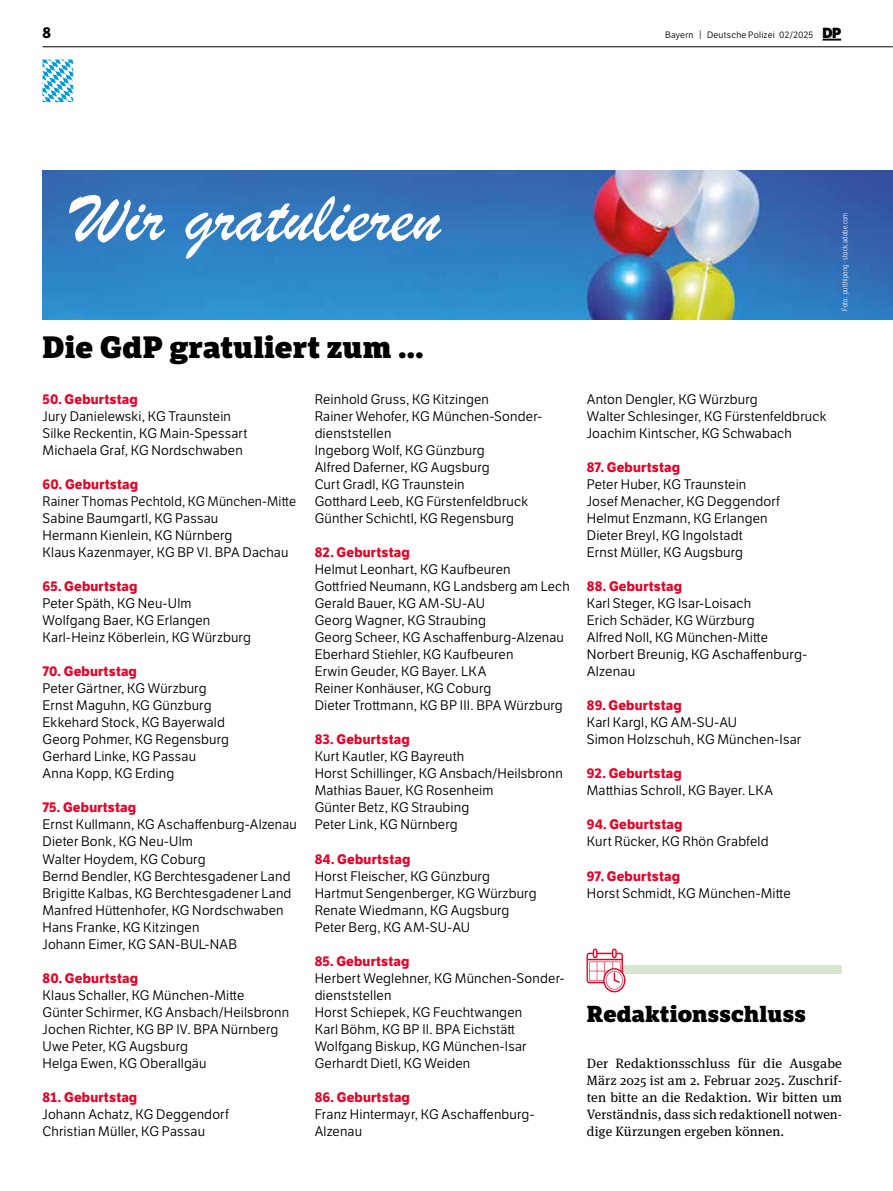
<style>
.page{position:relative;width:893px;height:1191px;background:#fff}
.page>*{position:absolute;margin:0;border:0;box-sizing:border-box;transform-origin:0 0}
.t1{font:800 30px "LFT Etica Sheriff";letter-spacing:.005em;color:#000}
.t2{font:800 22.5px "LFT Etica Sheriff";letter-spacing:.005em;color:#000}
.t3{font:700 15px "LFT Etica";color:#000}
.t4{font:13.5px/17px "LFT Etica Bk";letter-spacing:.015em;color:#000}
.t5{font:700 13.5px "LFT Etica";letter-spacing:.02em;color:#e40428}
.t6{font:13.5px/17px "Meta Serif Pro";letter-spacing:.01em;color:#000;text-align:justify}
.t7{font:13.5px/17px "LFT Etica Bk";letter-spacing:.015em;color:#000;scale:.96 1}
.t8{font:9px "LFT Etica Bk";letter-spacing:.025em;color:#000}
.t9{font:300 7.5px "LFT Etica Condensed";letter-spacing:.025em;color:#fff}
.s1{font-size:9.3px}
.s2{font-family:"LFT Etica XB";font-size:14.25px}
</style>
<div class="page">
<hr style="left:43px;top:47px;width:850px;height:1px;background:#000">
<svg style="left:822px;top:39px;width:19px;height:2px"></svg>
<svg style="left:43px;top:60px;width:30px;height:42px"></svg>
<img style="left:43px;top:170px;width:850px;height:149px">
<svg style="left:69px;top:195px;width:372px;height:64px"></svg>
<div style="left:618px;top:965px;width:224px;height:8px;background:#d5e8cf"></div>
<svg style="left:586px;top:948px;width:39px;height:44px"></svg>
<p class="t3" style="left:43px;top:23px;width:10px">8</p>
<p class="t8" style="left:665px;top:29px;width:178px">Bayern <span class="s1">|</span> Deutsche Polizei 02/2025 <span class="s2">DP</span></p>
<h1 class="t1" style="left:43px;top:328px;width:383px">Die GdP gratuliert zum …</h1>
<p class="t5" style="left:43px;top:391px;width:97px">50. Geburtstag</p>
<p class="t4" style="left:43px;top:408px;width:206px">Jury Danielewski, KG Traunstein<br>Silke Reckentin, KG Main-Spessart<br>Michaela Graf, KG Nordschwaben</p>
<p class="t5" style="left:43px;top:476px;width:97px">60. Geburtstag</p>
<p class="t7" style="left:43px;top:493px;width:266px">Rainer Thomas Pechtold, KG München-Mitte Sabine Baumgartl, KG Passau<br>Hermann Kienlein, KG Nürnberg<br>Klaus Kazenmayer, KG BP VI. BPA Dachau</p>
<p class="t5" style="left:43px;top:578px;width:96px">65. Geburtstag</p>
<p class="t4" style="left:43px;top:595px;width:210px">Peter Späth, KG Neu-Ulm<br>Wolfgang Baer, KG Erlangen<br>Karl-Heinz Köberlein, KG Würzburg</p>
<p class="t5" style="left:43px;top:663px;width:96px">70. Geburtstag</p>
<p class="t4" style="left:43px;top:680px;width:188px">Peter Gärtner, KG Würzburg<br>Ernst Maguhn, KG Günzburg<br>Ekkehard Stock, KG Bayerwald<br>Georg Pohmer, KG Regensburg<br>Gerhard Linke, KG Passau<br>Anna Kopp, KG Erding</p>
<p class="t5" style="left:43px;top:799px;width:95px">75. Geburtstag</p>
<p class="t4" style="left:43px;top:816px;width:256px">Ernst Kullmann, KG Aschaffenburg-Alzenau Dieter Bonk, KG Neu-Ulm<br>Walter Hoydem, KG Coburg<br>Bernd Bendler, KG Berchtesgadener Land Brigitte Kalbas, KG Berchtesgadener Land Manfred Hüttenhofer, KG Nordschwaben Hans Franke, KG Kitzingen<br>Johann Eimer, KG SAN-BUL-NAB</p>
<p class="t5" style="left:43px;top:969px;width:97px">80. Geburtstag</p>
<p class="t4" style="left:43px;top:986px;width:248px">Klaus Schaller, KG München-Mitte<br>Günter Schirmer, KG Ansbach/Heilsbronn<br>Jochen Richter, KG BP IV. BPA Nürnberg<br>Uwe Peter, KG Augsburg<br>Helga Ewen, KG Oberallgäu</p>
<p class="t5" style="left:43px;top:1088px;width:96px">81. Geburtstag</p>
<p class="t4" style="left:43px;top:1105px;width:188px">Johann Achatz, KG Deggendorf<br>Christian Müller, KG Passau</p>
<p class="t4" style="left:315px;top:391px;width:229px">Reinhold Gruss, KG Kitzingen<br>Rainer Wehofer, KG München-Sonder&shy;dienststellen<br>Ingeborg Wolf, KG Günzburg<br>Alfred Daferner, KG Augsburg<br>Curt Gradl, KG Traunstein<br>Gotthard Leeb, KG Fürstenfeldbruck<br>Günther Schichtl, KG Regensburg</p>
<p class="t5" style="left:315px;top:544px;width:97px">82. Geburtstag</p>
<p class="t4" style="left:315px;top:561px;width:257px">Helmut Leonhart, KG Kaufbeuren<br>Gottfried Neumann, KG Landsberg am Lech Gerald Bauer, KG AM-SU-AU<br>Georg Wagner, KG Straubing<br>Georg Scheer, KG Aschaffenburg-Alzenau Eberhard Stiehler, KG Kaufbeuren<br>Erwin Geuder, KG Bayer. LKA<br>Reiner Konhäuser, KG Coburg<br>Dieter Trottmann, KG BP III. BPA Würzburg</p>
<p class="t5" style="left:315px;top:731px;width:96px">83. Geburtstag</p>
<p class="t4" style="left:315px;top:748px;width:250px">Kurt Kautler, KG Bayreuth<br>Horst Schillinger, KG Ansbach/Heilsbronn<br>Mathias Bauer, KG Rosenheim<br>Günter Betz, KG Straubing<br>Peter Link, KG Nürnberg</p>
<p class="t5" style="left:315px;top:850px;width:97px">84. Geburtstag</p>
<p class="t4" style="left:315px;top:867px;width:223px">Horst Fleischer, KG Günzburg<br>Hartmut Sengenberger, KG Würzburg<br>Renate Wiedmann, KG Augsburg<br>Peter Berg, KG AM-SU-AU</p>
<p class="t5" style="left:315px;top:952px;width:96px">85. Geburtstag</p>
<p class="t4" style="left:315px;top:969px;width:251px">Herbert Weglehner, KG München-Sonder&shy;dienststellen<br>Horst Schiepek, KG Feuchtwangen<br>Karl Böhm, KG BP II. BPA Eichstätt<br>Wolfgang Biskup, KG München-Isar<br>Gerhardt Dietl, KG Weiden</p>
<p class="t5" style="left:315px;top:1088px;width:97px">86. Geburtstag</p>
<p class="t4" style="left:315px;top:1105px;width:221px">Franz Hintermayr, KG Aschaffenburg-<br>Alzenau</p>
<p class="t9" style="left:840px;top:311px;width:100px;rotate:-90deg">Foto: putthipong - stock.adobe.com</p>
<p class="t4" style="left:587px;top:391px;width:241px">Anton Dengler, KG Würzburg<br>Walter Schlesinger, KG Fürstenfeldbruck<br>Joachim Kintscher, KG Schwabach</p>
<p class="t5" style="left:587px;top:459px;width:95px">87. Geburtstag</p>
<p class="t4" style="left:587px;top:476px;width:195px">Peter Huber, KG Traunstein<br>Josef Menacher, KG Deggendorf<br>Helmut Enzmann, KG Erlangen<br>Dieter Breyl, KG Ingolstadt<br>Ernst Müller, KG Augsburg</p>
<p class="t5" style="left:587px;top:578px;width:97px">88. Geburtstag</p>
<p class="t4" style="left:587px;top:595px;width:222px">Karl Steger, KG Isar-Loisach<br>Erich Schäder, KG Würzburg<br>Alfred Noll, KG München-Mitte<br>Norbert Breunig, KG Aschaffenburg-<br>Alzenau</p>
<p class="t5" style="left:587px;top:697px;width:96px">89. Geburtstag</p>
<p class="t4" style="left:587px;top:714px;width:216px">Karl Kargl, KG AM-SU-AU<br>Simon Holzschuh, KG München-Isar</p>
<p class="t5" style="left:587px;top:765px;width:97px">92. Geburtstag</p>
<p class="t4" style="left:587px;top:782px;width:188px">Matthias Schroll, KG Bayer. LKA</p>
<p class="t5" style="left:587px;top:816px;width:97px">94. Geburtstag</p>
<p class="t4" style="left:587px;top:833px;width:183px">Kurt Rücker, KG Rhön Grabfeld</p>
<p class="t5" style="left:587px;top:867px;width:95px">97. Geburtstag</p>
<p class="t4" style="left:587px;top:884px;width:205px">Horst Schmidt, KG München-Mitte</p>
<h2 class="t2" style="left:587px;top:999px;width:220px">Redaktionsschluss</h2>
<p class="t6" style="left:587px;top:1053px;width:257px">Der Redaktionsschluss für die Ausgabe März 2025 ist am 2. Februar 2025. Zuschrif&shy;ten bitte an die Redaktion. Wir bitten um Verständnis, dass sich redaktionell notwen&shy;dige Kürzungen ergeben können.</p>
</div>
